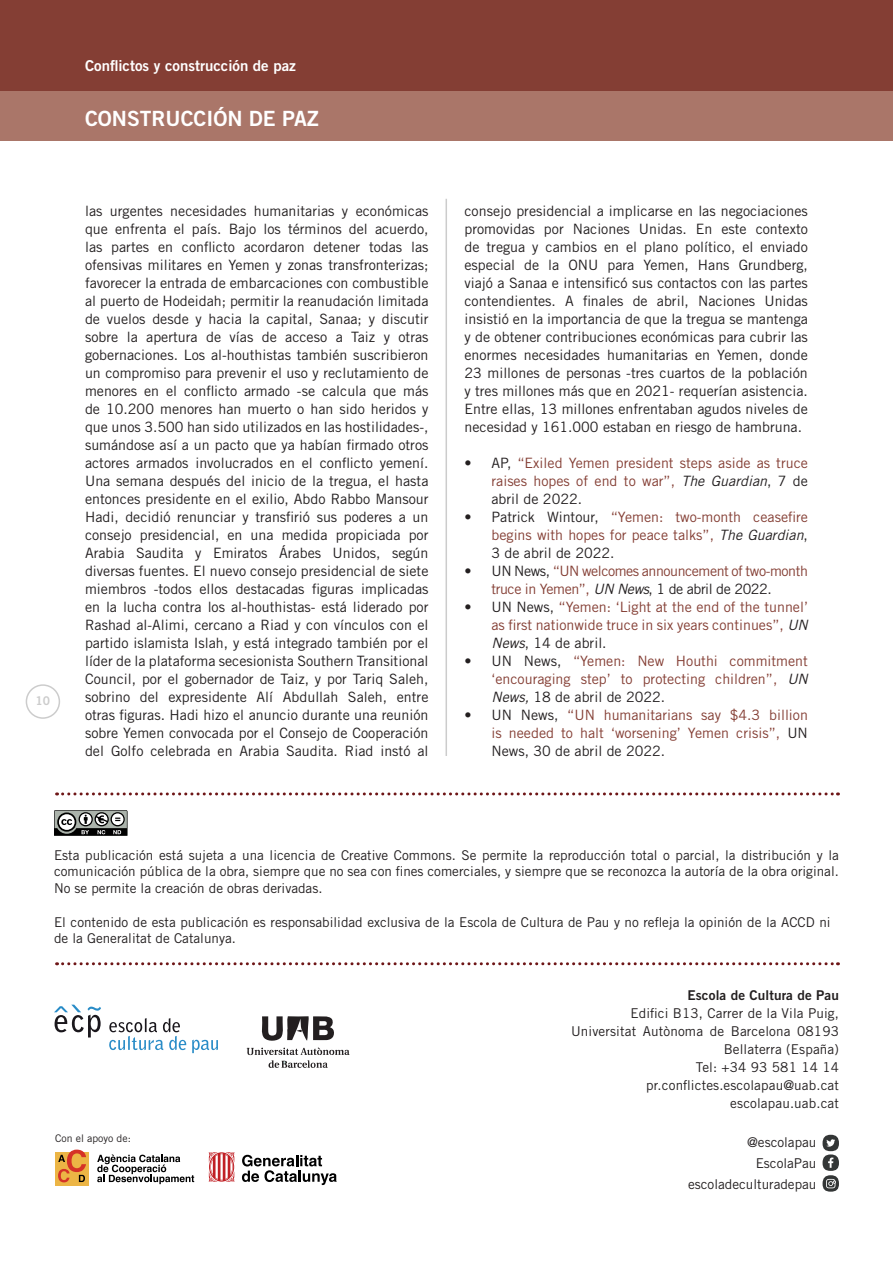
<style>
.page{position:relative;width:893px;height:1263px;background:#fff}
.page>*{position:absolute;margin:0;border:0;box-sizing:border-box;transform-origin:0 0}
.t1{font:21px "Trade Gothic LT Std Bd 2";color:#fff}
.t2{font:15px "Trade Gothic LT Std Bd 2";color:#fff}
.t3{font:14.25px/18px "Trade Gothic LT Std";color:#231f20;text-align:justify}
.t4{font:14.25px/18px "Trade Gothic LT Std";color:#843e34;text-align:justify}
.t5{font:14.25px/18px "Trade Gothic LT Std";letter-spacing:-.03em;color:#843e34}
.Normal__Web{font:13.5px/16.2px "Trade Gothic LT Std";color:#231f20;text-align:right}
.Normal__Web-2{font:13.5px "Trade Gothic LT Std Bd 2";letter-spacing:.01em;color:#231f20}
.t6{font:12px "Trade Gothic LT Std Bd 2";color:#ccc}
.t7{font:10.5px "Trade Gothic LT Std";color:#231f20}
.s1{color:#231f20}
.s2{font-style:italic;color:#231f20}
</style>
<div class="page">
<div style="left:0;top:0;width:893px;height:91px;background:#843e34"></div>
<div style="left:0;top:91px;width:893px;height:49px;background:#aa7669"></div>
<div style="left:26px;top:684px;width:34px;height:35px;border:2px solid #ccc;border-radius:50%"></div>
<hr style="left:446px;top:199px;width:1px;height:1025px;background:#ccc">
<div style="left:431px;top:756px;width:29px;height:491px;background:#fff"></div>
<svg style="left:57px;top:962px;width:781px;height:3px"></svg>
<svg style="left:57px;top:792px;width:781px;height:3px"></svg>
<svg style="left:247px;top:1016px;width:102px;height:52px"></svg>
<div style="left:822px;top:1135px;width:17px;height:16px;background:#333636;border-radius:50%"></div>
<svg style="left:826px;top:1139px;width:9px;height:7px"></svg>
<div style="left:822px;top:1154px;width:17px;height:17px;background:#333636;border-radius:50%"></div>
<svg style="left:828px;top:1157px;width:5px;height:11px"></svg>
<svg style="left:192px;top:1039px;width:26px;height:14px"></svg>
<svg style="left:109px;top:1018px;width:77px;height:32px"></svg>
<svg style="left:54px;top:1005px;width:47px;height:32px"></svg>
<svg style="left:54px;top:810px;width:73px;height:26px;background:#737573"></svg>
<svg style="left:97px;top:1154px;width:97px;height:30px"></svg>
<div style="left:55px;top:1151px;width:34px;height:34px;background:#ecb545"></div>
<svg style="left:58px;top:1149px;width:28px;height:33px"></svg>
<svg style="left:209px;top:1152px;width:25px;height:30px"></svg>
<svg style="left:242px;top:1155px;width:95px;height:30px"></svg>
<div style="left:822px;top:1175px;width:17px;height:17px;background:#333636;border-radius:50%"></div>
<svg style="left:826px;top:1179px;width:10px;height:9px"></svg>
<p class="t2" style="left:85px;top:57px;width:212px">Conflictos y construcción de paz</p>
<p class="t6" style="left:36px;top:693px;width:16px">10</p>
<p class="t1" style="left:85px;top:105px;width:235px">CONSTRUCCIÓN DE PAZ</p>
<p class="t3" style="left:85px;top:202px;width:345px">las urgentes necesidades humanitarias y económicas que enfrenta el país. Bajo los términos del acuerdo, las partes en conflicto acordaron detener todas las ofensivas militares en Yemen y zonas transfronterizas; favorecer la entrada de embarcaciones con combustible al puerto de Hodeidah; permitir la reanudación limitada de vuelos desde y hacia la capital, Sanaa; y discutir sobre la apertura de vías de acceso a Taiz y otras gobernaciones. Los al-houthistas también suscribieron un compromiso para prevenir el uso y reclutamiento de menores en el conflicto armado -se calcula que más de 10.200 menores han muerto o han sido heridos y que unos 3.500 han sido utilizados en las hostilidades-, sumándose así a un pacto que ya habían firmado otros actores armados involucrados en el conflicto yemení.<br>Una semana después del inicio de la tregua, el hasta entonces presidente en el exilio, Abdo Rabbo Mansour Hadi, decidió renunciar y transfirió sus poderes a un consejo presidencial, en una medida propiciada por Arabia Saudita y Emiratos Árabes Unidos, según diversas fuentes. El nuevo consejo presidencial de siete miembros -todos ellos destacadas figuras implicadas en la lucha contra los al-houthistas- está liderado por Rashad al-Alimi, cercano a Riad y con vínculos con el partido islamista Islah, y está integrado también por el líder de la plataforma secesionista Southern Transitional Council, por el gobernador de Taiz, y por Tariq Saleh, sobrino del expresidente Alí Abdullah Saleh, entre otras figuras. Hadi hizo el anuncio durante una reunión sobre Yemen convocada por el Consejo de Cooperación del Golfo celebrada en Arabia Saudita. Riad instó al</p>
<p class="t3" style="left:464px;top:202px;width:345px">consejo presidencial a implicarse en las negociaciones promovidas por Naciones Unidas. En este contexto de tregua y cambios en el plano político, el enviado especial de la ONU para Yemen, Hans Grundberg, viajó a Sanaa e intensificó sus contactos con las partes contendientes. A finales de abril, Naciones Unidas insistió en la importancia de que la tregua se mantenga y de obtener contribuciones económicas para cubrir las enormes necesidades humanitarias en Yemen, donde 23 millones de personas -tres cuartos de la población y tres millones más que en 2021- requerían asistencia.<br>Entre ellas, 13 millones enfrentaban agudos niveles de necesidad y 161.000 estaban en riesgo de hambruna.</p>
<p class="t4" style="left:491px;top:454px;width:318px;text-indent:-27px"><span class="s1">• AP,</span> “Exiled Yemen president steps aside as truce raises hopes of end to war”, <span class="s2">The Guardian</span><span class="s1">, 7 de abril de 2022.</span></p>
<p class="t4" style="left:491px;top:508px;width:318px;text-indent:-27px"><span class="s1">• Patrick Wintour,</span> “Yemen: two-month ceasefire begins with hopes for peace talks”, <span class="s2">The Guardian</span><span class="s1">, 3 de abril de 2022.</span></p>
<p class="t5" style="left:491px;top:562px;width:318px;text-indent:-27px"><span class="s1">• UN News,</span> “UN welcomes announcement of two-month truce in Yemen”, <span class="s2">UN News</span><span class="s1">, 1 de abril de 2022.</span></p>
<p class="t4" style="left:491px;top:598px;width:318px;text-indent:-27px"><span class="s1">• UN News,</span> “Yemen: ‘Light at the end of the tunnel’ as first nationwide truce in six years continues”, <span class="s2">UN News</span><span class="s1">, 14 de abril.</span></p>
<p class="t4" style="left:491px;top:652px;width:318px;text-indent:-27px"><span class="s1">• UN News,</span> “Yemen: New Houthi commitment ‘encouraging step’ to protecting children”, <span class="s2">UN News,</span> <span class="s1">18 de abril de 2022.</span></p>
<p class="t4" style="left:491px;top:706px;width:318px;text-indent:-27px"><span class="s1">• UN News,</span> “UN humanitarians say $4.3 billion is needed to halt ‘worsening’ Yemen crisis”, <span class="s1">UN News, 30 de abril de 2022.</span></p>
<p class="Normal__Web" style="left:54px;top:847px;width:786px;text-align:justify">Esta publicación está sujeta a una licencia de Creative Commons. Se permite la reproducción total o parcial, la distribución y la comunicación pública de la obra, siempre que no sea con fines comerciales, y siempre que se reconozca la autoría de la obra original.<br>No se permite la creación de obras derivadas.</p>
<p class="Normal__Web" style="left:54px;top:914px;width:778px;text-align:left">El contenido de esta publicación es responsabilidad exclusiva de la Escola de Cultura de Pau y no refleja la opinión de la ACCD ni de la Generalitat de Catalunya.</p>
<p class="t7" style="left:55px;top:1132px;width:77px">Con el apoyo de:</p>
<p class="Normal__Web-2" style="left:687px;top:987px;width:153px">Escola de Cultura de Pau</p>
<p class="Normal__Web" style="left:630px;top:1005px;width:210px">Edifici B13, Carrer de la Vila Puig,</p>
<p class="Normal__Web" style="left:571px;top:1022px;width:269px;line-height:18px">Universitat Autònoma de Barcelona 08193<br>Bellaterra (España)</p>
<p class="Normal__Web" style="left:696px;top:1059px;width:145px">Tel: +34 93 581 14 14</p>
<p class="Normal__Web" style="left:646px;top:1077px;width:194px">pr.conflictes.escolapau@uab.cat</p>
<p class="Normal__Web" style="left:730px;top:1095px;width:110px">escolapau.uab.cat</p>
<p class="Normal__Web" style="left:747px;top:1134px;width:71px">@escolapau</p>
<p class="Normal__Web" style="left:756px;top:1155px;width:62px">EscolaPau</p>
<p class="Normal__Web" style="left:688px;top:1176px;width:130px">escoladeculturadepau</p>
</div>
